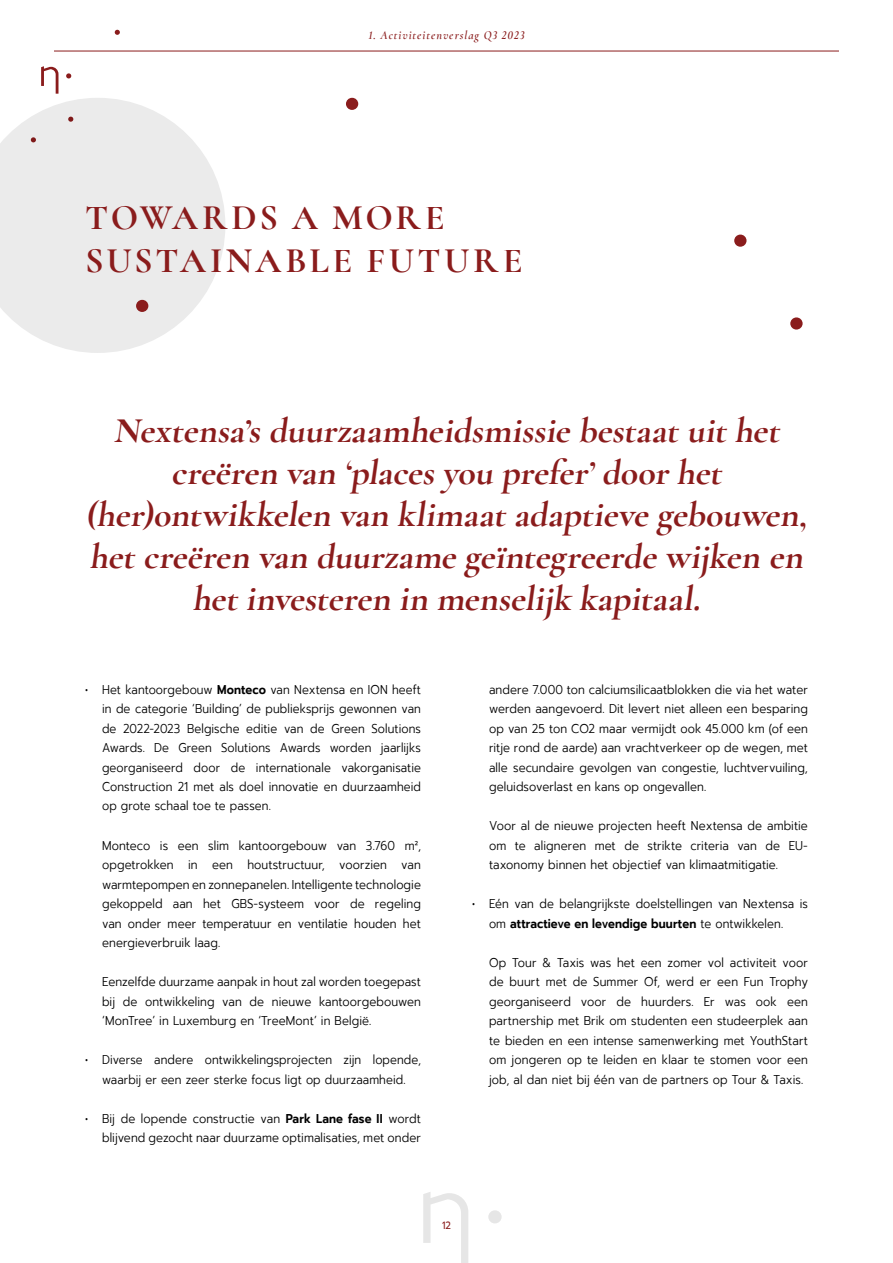
<style>
.page{position:relative;width:893px;height:1263px;background:#fff}
.page>*{position:absolute;margin:0;border:0;box-sizing:border-box;transform-origin:0 0}
.t1{font:700 36px/42px "Cormorant Garamond";letter-spacing:-.01em;color:#8a1c1c;text-align:center}
.t2{font:700 36px/43.2px "Cormorant";letter-spacing:.09em;color:#8a1c1c}
.t3{font:300 12.75px/19.5px "Prompt";letter-spacing:.01em;color:#000;text-align:justify;scale:.9 1}
.t4{font:300 12.75px/19.5px "Prompt";letter-spacing:.01em;color:#000;scale:.89 1}
.t5{font:italic 600 12px "Cormorant";letter-spacing:.08em;color:#8a1c1c}
.t6{font:10.5px "Prompt";color:#8a1c1c;scale:.9 1}
.s1{font-weight:600}
</style>
<div class="page">
<svg style="left:66px;top:73px;width:5px;height:5px"></svg>
<svg style="left:115px;top:30px;width:5px;height:5px"></svg>
<svg style="left:41px;top:66px;width:17px;height:28px"></svg>
<svg style="left:0;top:98px;width:225px;height:255px;fill:#ebebeb"></svg>
<div style="left:734px;top:235px;width:12px;height:12px;background:#8a1c1c;border-radius:50%"></div>
<svg style="left:790px;top:317px;width:13px;height:13px"></svg>
<div style="left:346px;top:98px;width:12px;height:12px;background:#8a1c1c;border-radius:50%"></div>
<div style="left:136px;top:300px;width:12px;height:12px;background:#8a1c1c;border-radius:50%"></div>
<div style="left:488px;top:1210px;width:14px;height:13px;background:#e6e6e6;border-radius:50%"></div>
<svg style="left:423px;top:1192px;width:45px;height:71px"></svg>
<hr style="left:54px;top:51px;width:785px;height:1px;background:#8a1c1c">
<p class="t5" style="left:368px;top:27px;width:158px">1. Activiteitenverslag Q3 2023</p>
<h1 class="t2" style="left:85px;top:195px;width:439px">TOWARDS A MORE<br>SUSTAINABLE FUTURE</h1>
<h1 class="t1" style="left:86px;top:409px;width:729px">Nextensa’s duurzaamheidsmissie bestaat uit het creëren van ‘places you prefer’ door het (her)ontwikkelen van klimaat adaptieve gebouwen, het creëren van duurzame geïntegreerde wijken en het investeren in menselijk kapitaal.</h1>
<p class="t4" style="left:102px;top:679px;width:360px;text-align:justify;text-indent:-17px">• Het kantoorgebouw <span class="s1">Monteco</span> van Nextensa en ION heeft in de categorie ‘Building’ de publieksprijs gewonnen van de 2022-2023 Belgische editie van de Green Solutions Awards. De Green Solutions Awards worden jaarlijks georganiseerd door de internationale vakorganisatie Construction 21 met als doel innovatie en duurzaamheid op grote schaal toe te passen.</p>
<p class="t3" style="left:102px;top:835px;width:356px">Monteco is een slim kantoorgebouw van 3.760 m², opgetrokken in een houtstructuur, voorzien van warmtepompen en zonnepanelen. Intelligente technologie gekoppeld aan het GBS-systeem voor de regeling van onder meer temperatuur en ventilatie houden het energieverbruik laag.</p>
<p class="t3" style="left:102px;top:972px;width:356px">Eenzelfde duurzame aanpak in hout zal worden toegepast bij de ontwikkeling van de nieuwe kantoorgebouwen ‘MonTree’ in Luxemburg en ‘TreeMont’ in België.</p>
<p class="t4" style="left:85px;top:1050px;width:379px;text-align:center">• Diverse andere ontwikkelingsprojecten zijn lopende, waarbij er een zeer sterke focus ligt op duurzaamheid.</p>
<p class="t3" style="left:85px;top:1108px;width:375px;text-align:right">• Bij de lopende constructie van <span class="s1">Park Lane fase II</span> wordt blijvend gezocht naar duurzame optimalisaties, met onder</p>
<p class="t3" style="left:489px;top:679px;width:356px">andere 7.000 ton calciumsilicaatblokken die via het water werden aangevoerd. Dit levert niet alleen een besparing op van 25 ton CO2 maar vermijdt ook 45.000 km (of een ritje rond de aarde) aan vrachtverkeer op de wegen, met alle secundaire gevolgen van congestie, luchtvervuiling, geluidsoverlast en kans op ongevallen.</p>
<p class="t3" style="left:489px;top:816px;width:356px">Voor al de nieuwe projecten heeft Nextensa de ambitie om te aligneren met de strikte criteria van de EU&shy;taxonomy binnen het objectief van klimaatmitigatie.</p>
<p class="t4" style="left:489px;top:894px;width:360px;text-indent:-17px">• Eén van de belangrijkste doelstellingen van Nextensa is om <span class="s1">attractieve en levendige buurten</span> te ontwikkelen.</p>
<p class="t3" style="left:489px;top:952px;width:356px">Op Tour &amp; Taxis was het een zomer vol activiteit voor de buurt met de Summer Of, werd er een Fun Trophy georganiseerd voor de huurders. Er was ook een partnership met Brik om studenten een studeerplek aan te bieden en een intense samenwerking met YouthStart om jongeren op te leiden en klaar te stomen voor een job, al dan niet bij één van de partners op Tour &amp; Taxis.</p>
<p class="t6" style="left:442px;top:1217px;width:11px">12</p>
</div>
